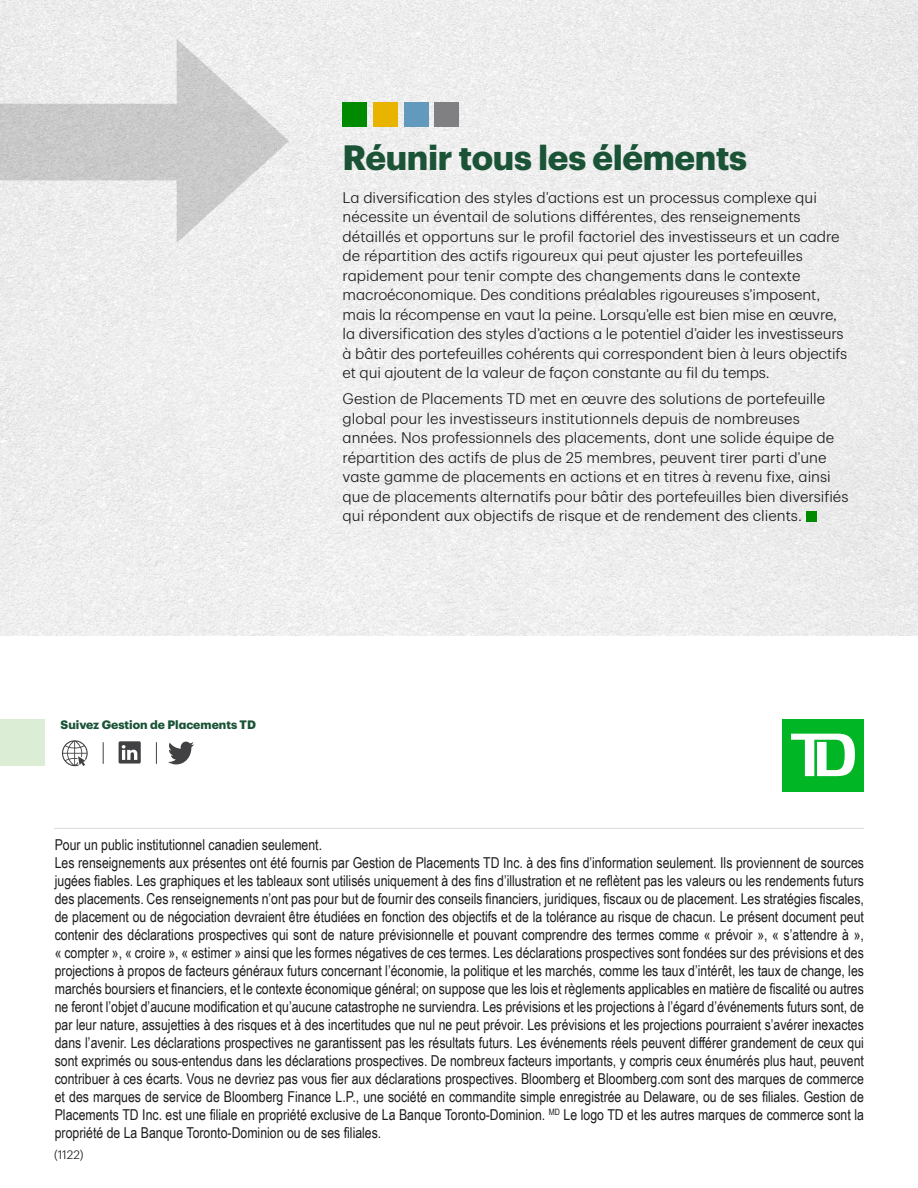
<style>
.page{position:relative;width:918px;height:1188px;background:#fff}
.page>*{position:absolute;margin:0;border:0;box-sizing:border-box;transform-origin:0 0}
.t1{font:700 34.5px "TD Graphik";letter-spacing:-.01em;color:#1a5336}
.t2{font:15px/18px "Arial Narrow";color:#1c1c1c;text-align:justify}
.t3{font:300 15px/19.5px "TD Graphik";color:#1c1c1c}
.t4{font:700 12px "TD Graphik";color:#1a5336}
.t5{font:300 12px "TD Graphik";color:#1c1c1c}
</style>
<div class="page">
<img style="left:0;top:0;width:918px;height:635px">
<svg style="left:62px;top:740px;width:26px;height:26px"></svg>
<svg style="left:119px;top:741px;width:22px;height:23px"></svg>
<svg style="left:168px;top:742px;width:26px;height:22px"></svg>
<div style="left:782px;top:719px;width:82px;height:73px;background:#00b624"></div>
<svg style="left:791px;top:734px;width:64px;height:42px"></svg>
<hr style="left:54px;top:828px;width:810px;height:1px;background:#dcdcdc">
<div style="left:806px;top:511px;width:10px;height:10px;background:#008a00"></div>
<div style="left:343px;top:102px;width:24px;height:25px;background:#008a00"></div>
<div style="left:373px;top:102px;width:25px;height:25px;background:#e8b400"></div>
<div style="left:404px;top:102px;width:24px;height:25px;background:#619abc"></div>
<div style="left:435px;top:102px;width:24px;height:25px;background:#808083"></div>
<svg style="left:0;top:39px;width:289px;height:394px;fill:#ececec"></svg>
<div style="left:0;top:719px;width:45px;height:47px;background:#dbedd4"></div>
<svg style="left:103px;top:742px;width:1px;height:22px"></svg>
<svg style="left:156px;top:742px;width:1px;height:22px"></svg>
<p class="t4" style="left:61px;top:715px;width:197px">Suivez Gestion de Placements TD</p>
<h2 class="t1" style="left:343px;top:130px;width:406px">Réunir tous les éléments</h2>
<p class="t3" style="left:343px;top:186px;width:506px">La diversification des styles d’actions est un processus complexe qui nécessite un éventail de solutions différentes, des renseignements détaillés et opportuns sur le profil factoriel des investisseurs et un cadre de répartition des actifs rigoureux qui peut ajuster les portefeuilles rapidement pour tenir compte des changements dans le contexte macroéconomique. Des conditions préalables rigoureuses s’imposent, mais la récompense en vaut la peine. Lorsqu’elle est bien mise en œuvre, la diversification des styles d’actions a le potentiel d’aider les investisseurs à bâtir des portefeuilles cohérents qui correspondent bien à leurs objectifs et qui ajoutent de la valeur de façon constante au fil du temps.</p>
<p class="t3" style="left:343px;top:388px;width:507px">Gestion de Placements TD met en œuvre des solutions de portefeuille global pour les investisseurs institutionnels depuis de nombreuses années. Nos professionnels des placements, dont une solide équipe de répartition des actifs de plus de 25 membres, peuvent tirer parti d’une vaste gamme de placements en actions et en titres à revenu fixe, ainsi que de placements alternatifs pour bâtir des portefeuilles bien diversifiés qui répondent aux objectifs de risque et de rendement des clients.</p>
<p class="t2" style="left:55px;top:836px;width:269px">Pour un public institutionnel canadien seulement.</p>
<p class="t2" style="left:55px;top:854px;width:811px">Les renseignements aux présentes ont été fournis par Gestion de Placements TD Inc. à des fins d’information seulement. Ils proviennent de sources jugées fiables. Les graphiques et les tableaux sont utilisés uniquement à des fins d’illustration et ne reflètent pas les valeurs ou les rendements futurs des placements. Ces renseignements n’ont pas pour but de fournir des conseils financiers, juridiques, fiscaux ou de placement. Les stratégies fiscales, de placement ou de négociation devraient être étudiées en fonction des objectifs et de la tolérance au risque de chacun. Le présent document peut contenir des déclarations prospectives qui sont de nature prévisionnelle et pouvant comprendre des termes comme « prévoir », « s’attendre à », « compter », « croire », « estimer » ainsi que les formes négatives de ces termes. Les déclarations prospectives sont fondées sur des prévisions et des projections à propos de facteurs généraux futurs concernant l’économie, la politique et les marchés, comme les taux d’intérêt, les taux de change, les marchés boursiers et financiers, et le contexte économique général; on suppose que les lois et règlements applicables en matière de fiscalité ou autres ne feront l’objet d’aucune modification et qu’aucune catastrophe ne surviendra. Les prévisions et les projections à l’égard d’événements futurs sont, de par leur nature, assujetties à des risques et à des incertitudes que nul ne peut prévoir. Les prévisions et les projections pourraient s’avérer inexactes dans l’avenir. Les déclarations prospectives ne garantissent pas les résultats futurs. Les événements réels peuvent différer grandement de ceux qui sont exprimés ou sous-entendus dans les déclarations prospectives. De nombreux facteurs importants, y compris ceux énumérés plus haut, peuvent contribuer à ces écarts. Vous ne devriez pas vous fier aux déclarations prospectives. Bloomberg et Bloomberg.com sont des marques de commerce et des marques de service de Bloomberg Finance L.P., une société en commandite simple enregistrée au Delaware, ou de ses filiales. Gestion de Placements TD Inc. est une filiale en propriété exclusive de La Banque Toronto-Dominion. <sup>MD</sup> Le logo TD et les autres marques de commerce sont la propriété de La Banque Toronto-Dominion ou de ses filiales.</p>
<p class="t5" style="left:54px;top:1146px;width:31px">(1122)</p>
</div>
